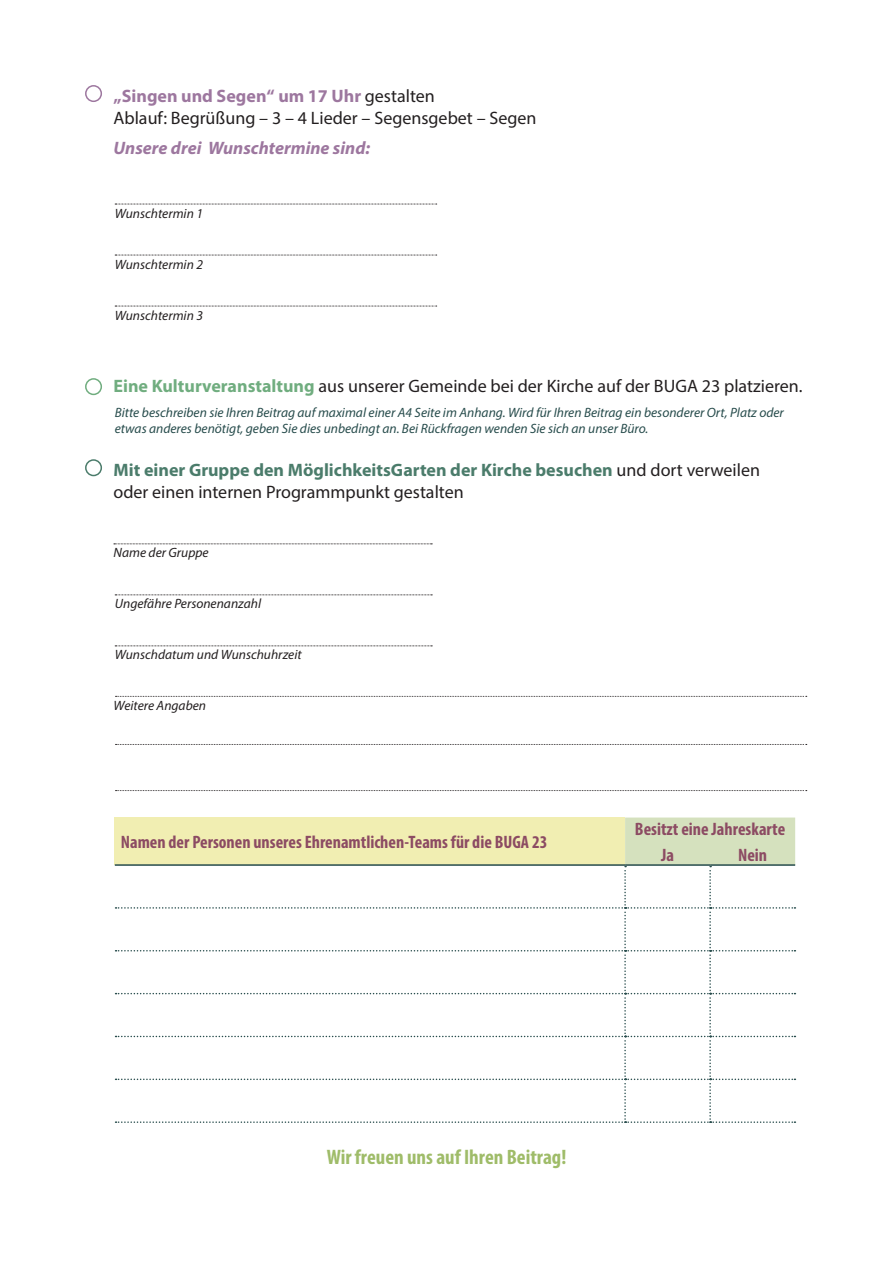
<style>
.page{position:relative;width:893px;height:1263px;background:#fff}
.page>*{position:absolute;margin:0;border:0;box-sizing:border-box;transform-origin:0 0}
.t1{font:700 condensed 21px "Myriad Pro";color:#9fbc69}
.t2{font:18px/21.6px "Myriad Pro";color:#231f20}
.t3{font:700 condensed 18px/25.5px "Myriad Pro";color:#8c4b63}
.t4{font:italic 700 18px "Myriad Pro";color:#9d779f}
.t5{font:italic 13.5px/16.2px "Myriad Pro";color:#274c4c}
.t6{font:italic 13.5px "Myriad Pro";color:#231f20}
.s1{font-weight:700;color:#9d779f}
.s2{font-weight:700;color:#70ad7f}
.s3{font-weight:700;color:#4b7c6b}
</style>
<div class="page">
<svg style="left:115px;top:204px;width:322px;height:1px"></svg>
<svg style="left:115px;top:255px;width:322px;height:1px"></svg>
<svg style="left:115px;top:306px;width:322px;height:1px"></svg>
<svg style="left:114px;top:543px;width:318px;height:1px"></svg>
<svg style="left:115px;top:594px;width:317px;height:1px"></svg>
<svg style="left:115px;top:645px;width:317px;height:1px"></svg>
<div style="left:85px;top:85px;width:17px;height:17px;border:2px solid #9d779f;border-radius:50%"></div>
<div style="left:85px;top:378px;width:17px;height:17px;border:2px solid #70ad7f;border-radius:50%"></div>
<div style="left:85px;top:459px;width:17px;height:17px;border:2px solid #4b7c6b;border-radius:50%"></div>
<svg style="left:116px;top:696px;width:691px;height:1px"></svg>
<svg style="left:116px;top:744px;width:691px;height:1px"></svg>
<svg style="left:116px;top:790px;width:691px;height:1px"></svg>
<svg style="left:116px;top:817px;width:679px;height:306px"></svg>
<hr style="left:625px;top:864px;width:85px;height:2px;background:#274c4c">
<hr style="left:710px;top:864px;width:85px;height:2px;background:#274c4c">
<hr style="left:115px;top:864px;width:510px;height:2px;background:#274c4c">
<p class="t2" style="left:114px;top:85px;width:425px"><span class="s1">„Singen und Segen“ um 17 Uhr</span> gestalten<br>Ablauf: Begrüßung – 3 – 4 Lieder – Segensgebet – Segen</p>
<p class="t4" style="left:114px;top:136px;width:258px">Unsere drei Wunschtermine sind:</p>
<p class="t6" style="left:115px;top:205px;width:90px">Wunschtermin 1</p>
<p class="t6" style="left:115px;top:256px;width:90px">Wunschtermin 2</p>
<p class="t6" style="left:115px;top:307px;width:90px">Wunschtermin 3</p>
<p class="t2" style="left:114px;top:375px;width:690px"><span class="s2">Eine Kulturveranstaltung</span> aus unserer Gemeinde bei der Kirche auf der BUGA 23 platzieren.</p>
<p class="t5" style="left:115px;top:404px;width:671px">Bitte beschreiben sie Ihren Beitrag auf maximal einer A4 Seite im Anhang. Wird für Ihren Beitrag ein besonderer Ort, Platz oder etwas anderes benötigt, geben Sie dies unbedingt an. Bei Rückfragen wenden Sie sich an unser Büro.</p>
<p class="t2" style="left:114px;top:459px;width:648px"><span class="s3">Mit einer Gruppe den MöglichkeitsGarten der Kirche besuchen</span> und dort verweilen oder einen internen Programmpunkt gestalten</p>
<p class="t6" style="left:114px;top:544px;width:97px">Name der Gruppe</p>
<p class="t6" style="left:115px;top:595px;width:148px">Ungefähre Personenanzahl</p>
<p class="t6" style="left:115px;top:646px;width:188px">Wunschdatum und Wunschuhrzeit</p>
<p class="t6" style="left:114px;top:697px;width:94px">Weitere Angaben</p>
<p class="t3" style="left:121px;top:829px;width:428px">Namen der Personen unseres Ehrenamtlichen-Teams für die BUGA 23</p>
<p class="t3" style="left:661px;top:816px;width:126px;text-indent:-26px">Besitzt eine Jahreskarte<br>Ja</p>
<p class="t3" style="left:738px;top:842px;width:30px">Nein</p>
<p class="t1" style="left:327px;top:1144px;width:241px">Wir freuen uns auf Ihren Beitrag!</p>
</div>
